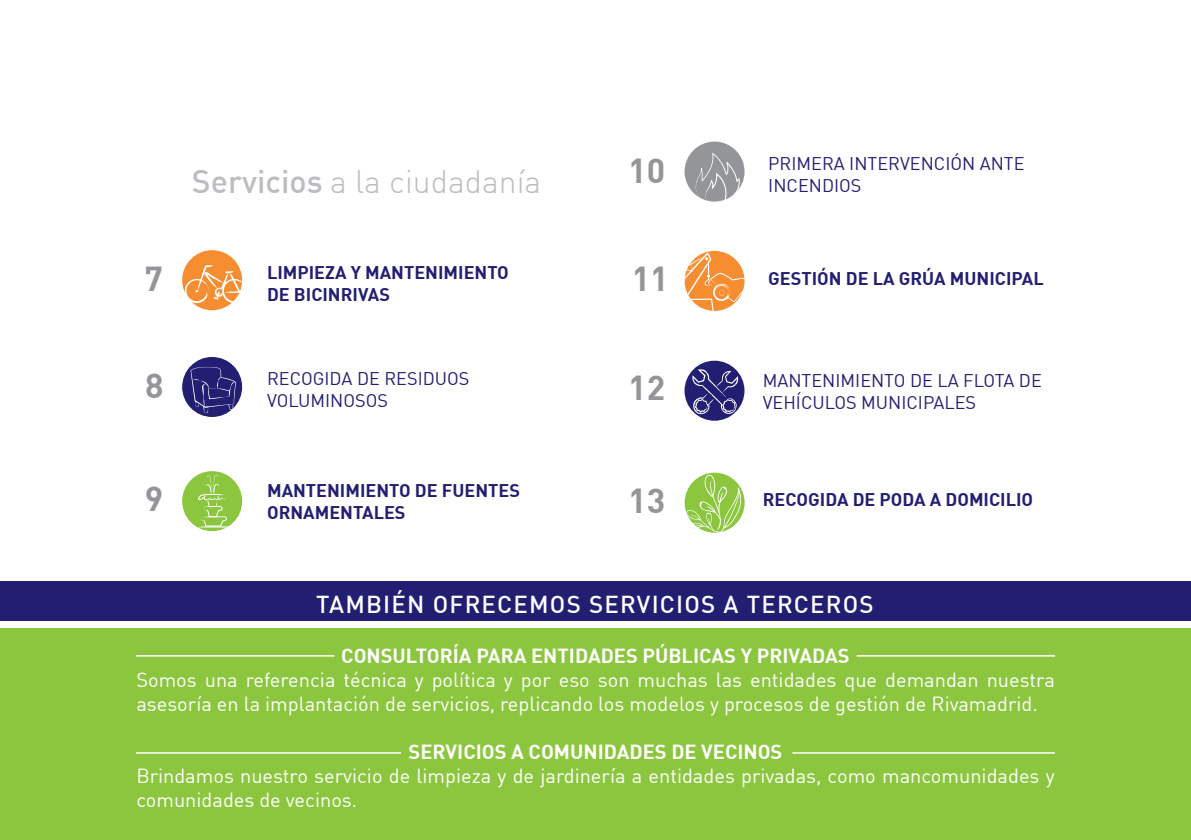
<style>
.page{position:relative;width:1191px;height:840px;background:#fff}
.page>*{position:absolute;margin:0;border:0;box-sizing:border-box;transform-origin:0 0}
.t1{font:700 34px "DIN";color:#939598}
.t2{font:300 32px "DIN";color:#bcbdc0}
.t3{font:500 24px "DIN";letter-spacing:.05em;color:#fff}
.t4{font:20px/24px "DIN";color:#fff}
.t5{font:700 20px "DIN";color:#fff}
.t6{font:700 18px/22px "DIN";color:#221e72}
.t7{font:18px/22px "DIN";color:#221e72}
.s1{font-weight:500}
</style>
<div class="page">
<div style="left:0;top:628px;width:1191px;height:211px;background:#8bc63e"></div>
<div style="left:0;top:581px;width:1191px;height:39px;background:#221e72"></div>
<div style="left:182px;top:250px;width:60px;height:60px;background:#f68d31;border-radius:50%"></div>
<svg style="left:184px;top:265px;width:59px;height:38px"></svg>
<div style="left:182px;top:357px;width:60px;height:60px;background:#221e72;border-radius:50%"></div>
<svg style="left:190px;top:367px;width:46px;height:46px"></svg>
<div style="left:182px;top:471px;width:60px;height:60px;background:#8bc63e;border-radius:50%"></div>
<svg style="left:184px;top:474px;width:54px;height:58px"></svg>
<div style="left:684px;top:141px;width:60px;height:60px;background:#939598;border-radius:50%"></div>
<svg style="left:695px;top:153px;width:44px;height:49px"></svg>
<svg style="left:684px;top:252px;width:61px;height:59px"></svg>
<svg style="left:685px;top:473px;width:57px;height:60px"></svg>
<div style="left:684px;top:360px;width:60px;height:60px;background:#221e72;border-radius:50%"></div>
<svg style="left:692px;top:369px;width:46px;height:46px"></svg>
<hr style="left:136px;top:654px;width:198px;height:2px;background:#fff">
<hr style="left:856px;top:654px;width:199px;height:2px;background:#fff">
<hr style="left:136px;top:751px;width:265px;height:2px;background:#fff">
<hr style="left:792px;top:751px;width:263px;height:2px;background:#fff">
<h2 class="t2" style="left:192px;top:162px;width:351px"><span class="s1">Servicios</span> a la ciudadanía</h2>
<h1 class="t1" style="left:628px;top:148px;width:38px">10</h1>
<p class="t7" style="left:768px;top:152px;width:258px">PRIMERA INTERVENCIÓN ANTE<br>INCENDIOS</p>
<h1 class="t1" style="left:145px;top:256px;width:20px">7</h1>
<p class="t6" style="left:267px;top:261px;width:243px">LIMPIEZA Y MANTENIMIENTO<br>DE BICINRIVAS</p>
<h1 class="t1" style="left:632px;top:257px;width:38px">11</h1>
<p class="t6" style="left:768px;top:266px;width:277px">GESTIÓN DE LA GRÚA MUNICIPAL</p>
<h1 class="t1" style="left:145px;top:363px;width:20px">8</h1>
<p class="t7" style="left:267px;top:367px;width:204px">RECOGIDA DE RESIDUOS<br>VOLUMINOSOS</p>
<h1 class="t1" style="left:628px;top:365px;width:38px">12</h1>
<p class="t7" style="left:762px;top:369px;width:281px">MANTENIMIENTO DE LA FLOTA DE<br>VEHÍCULOS MUNICIPALES</p>
<h1 class="t1" style="left:145px;top:476px;width:20px">9</h1>
<p class="t6" style="left:267px;top:478px;width:254px">MANTENIMIENTO DE FUENTES<br>ORNAMENTALES</p>
<h1 class="t1" style="left:628px;top:478px;width:38px">13</h1>
<p class="t6" style="left:762px;top:487px;width:272px">RECOGIDA DE PODA A DOMICILIO</p>
<p class="t3" style="left:316px;top:588px;width:559px">TAMBIÉN OFRECEMOS SERVICIOS A TERCEROS</p>
<p class="t5" style="left:341px;top:642px;width:510px">CONSULTORÍA PARA ENTIDADES PÚBLICAS Y PRIVADAS</p>
<p class="t4" style="left:136px;top:667px;width:920px">Somos una referencia técnica y política y por eso son muchas las entidades que demandan nuestra asesoría en la implantación de servicios, replicando los modelos y procesos de gestión de Rivamadrid.</p>
<p class="t5" style="left:408px;top:738px;width:375px">SERVICIOS A COMUNIDADES DE VECINOS</p>
<p class="t4" style="left:136px;top:763px;width:920px">Brindamos nuestro servicio de limpieza y de jardinería a entidades privadas, como mancomunidades y comunidades de vecinos.</p>
</div>
